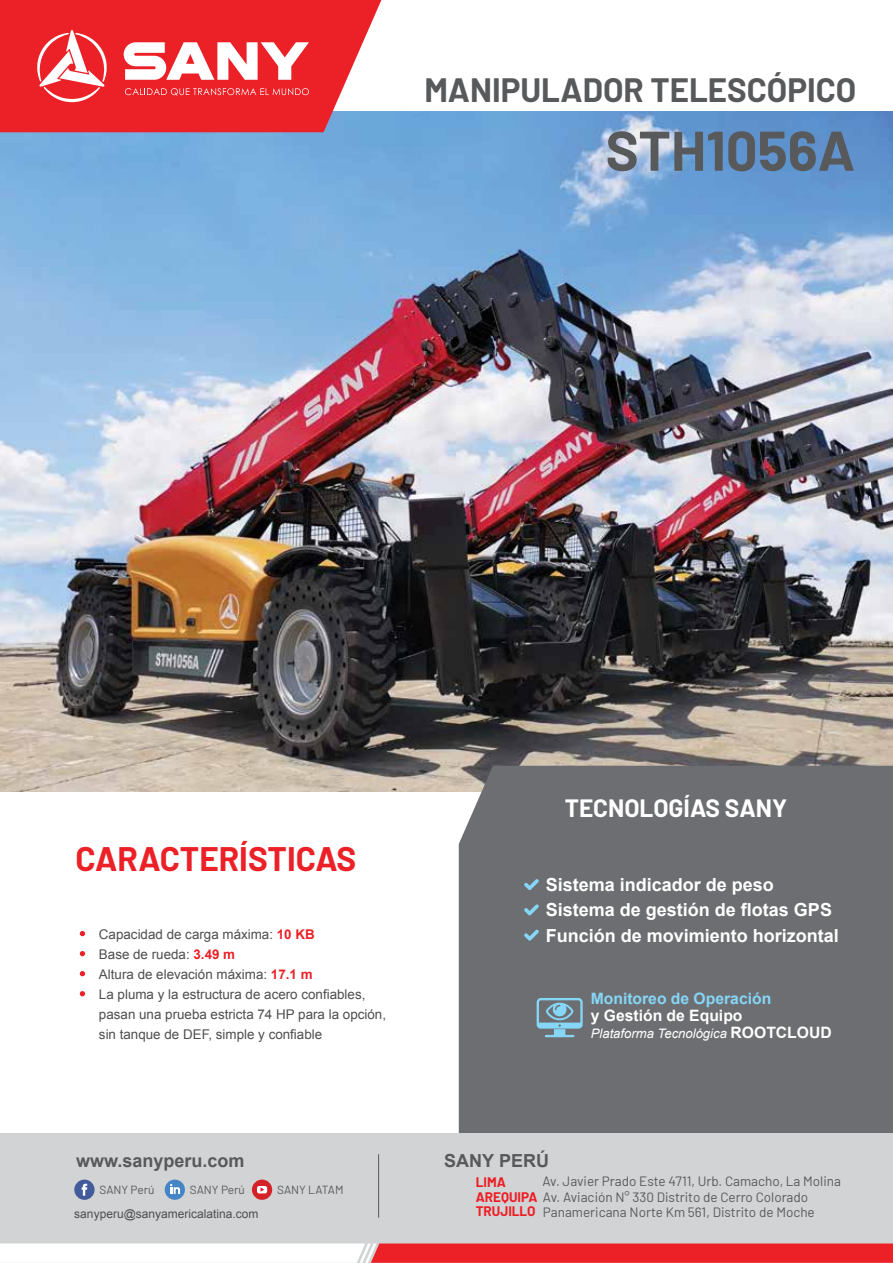
<style>
.page{position:relative;width:893px;height:1263px;background:#fff}
.page>*{position:absolute;margin:0;border:0;box-sizing:border-box;transform-origin:0 0}
.t1{font:700 55.8px "Barlow";color:#58595b}
.t2{font:700 33.3px "Barlow";color:#eb2127}
.t3{font:700 33px "Barlow";color:#58595b}
.t4{font:700 24.45px "Barlow";color:#fff}
.t5{font:700 18px/25.5px "Arial";color:#fff}
.t6{font:700 18px "Arial";color:#58595b}
.t7{font:700 15.75px "Arial";color:#86d6f7}
.t8{font:700 15.75px "Arial";color:#fff}
.t9{font:13.5px/15.3px "Barlow";color:#58595b}
.t10{font:13.5px "Barlow";color:#595a5c}
.t11{font:700 13.5px "Barlow";color:#ed1d24}
.t12{font:13.35px/20.1px "Arial";color:#4e4e4e}
.t13{font:italic 13.05px "Arial";color:#fff}
.t14{font:12px "Arial";color:#4e4e4e}
.t15{font:11.85px "Barlow";color:#58595b}
.s1{font-weight:700;color:#eb2127}
.s2{font-weight:700;font-style:normal;font-size:15.75px}
.s3{font-weight:700;color:#ed1d24}
</style>
<div class="page">
<img style="left:0;top:111px;width:893px;height:681px">
<svg style="left:0;top:0;width:381px;height:132px;background:#e8343b"></svg>
<div style="left:459px;top:766px;width:434px;height:368px;background:#6d6e71"></div>
<svg style="left:36px;top:30px;width:72px;height:72px"></svg>
<svg style="left:124px;top:42px;width:185px;height:38px"></svg>
<svg style="left:125px;top:88px;width:184px;height:8px"></svg>
<div style="left:0;top:1134px;width:893px;height:129px;background:#d1d3d4"></div>
<svg style="left:0;top:1243px;width:893px;height:20px;background:#f18084"></svg>
<svg style="left:80px;top:931px;width:5px;height:5px"></svg>
<svg style="left:80px;top:951px;width:5px;height:5px"></svg>
<svg style="left:80px;top:971px;width:5px;height:5px"></svg>
<svg style="left:80px;top:991px;width:5px;height:5px"></svg>
<hr style="left:378px;top:1154px;width:1px;height:64px;background:#58595b">
<svg style="left:537px;top:998px;width:46px;height:39px;background:#789eaf"></svg>
<svg style="left:524px;top:879px;width:15px;height:11px"></svg>
<svg style="left:524px;top:904px;width:15px;height:11px"></svg>
<svg style="left:524px;top:929px;width:15px;height:12px"></svg>
<div style="left:252px;top:1179px;width:20px;height:21px;background:#d52229;border-radius:50%"></div>
<div style="left:257px;top:1186px;width:10px;height:7px;background:#fff;border-radius:2px"></div>
<svg style="left:260px;top:1187px;width:4px;height:4px"></svg>
<div style="left:165px;top:1179px;width:20px;height:21px;background:#4685c5;border-radius:50%"></div>
<svg style="left:170px;top:1184px;width:10px;height:10px"></svg>
<div style="left:74px;top:1179px;width:21px;height:21px;background:#425b9b;border-radius:50%"></div>
<svg style="left:82px;top:1184px;width:5px;height:12px"></svg>
<h3 class="t3" style="left:424px;top:65px;width:433px">MANIPULADOR TELESCÓPICO</h3>
<h1 class="t1" style="left:606px;top:109px;width:251px">STH1056A</h1>
<h2 class="t2" style="left:75px;top:834px;width:282px">CARACTERÍSTICAS</h2>
<p class="t12" style="left:99px;top:924px;width:289px">Capacidad de carga máxima: <span class="s1">10 KB<br></span>Base de rueda: <span class="s1">3.49 m<br></span>Altura de elevación máxima: <span class="s1">17.1 m<br></span>La pluma y la estructura de acero confiables, pasan una prueba estricta 74 HP para la opción, sin tanque de DEF, simple y confiable</p>
<h3 class="t6" style="left:76px;top:1149px;width:170px">www.sanyperu.com</h3>
<p class="t15" style="left:99px;top:1181px;width:56px">SANY Perú</p>
<p class="t15" style="left:190px;top:1181px;width:56px">SANY Perú</p>
<p class="t15" style="left:277px;top:1181px;width:68px">SANY LATAM</p>
<p class="t14" style="left:74px;top:1205px;width:186px">sanyperu@sanyamericalatina.com</p>
<h3 class="t4" style="left:565px;top:790px;width:224px">TECNOLOGÍAS SANY</h3>
<h3 class="t5" style="left:546px;top:872px;width:295px">Sistema indicador de peso<br>Sistema de gestión de flotas GPS<br>Función de movimiento horizontal</h3>
<p class="t7" style="left:591px;top:988px;width:182px">Monitoreo de Operación</p>
<p class="t8" style="left:591px;top:1005px;width:153px">y Gestión de Equipo</p>
<p class="t13" style="left:591px;top:1025px;width:242px">Plataforma Tecnológica <span class="s2">ROOTCLOUD</span></p>
<h3 class="t6" style="left:444px;top:1149px;width:106px">SANY PERÚ</h3>
<p class="t11" style="left:476px;top:1172px;width:32px">LIMA</p>
<p class="t9" style="left:476px;top:1172px;width:367px;text-indent:67px">Av. Javier Prado Este 4711, Urb. Camacho, La Molina<br><span class="s3">AREQUIPA</span> Av. Aviación N° 330 Distrito de Cerro Colorado<br><span class="s3">TRUJILLO</span></p>
<p class="t10" style="left:543px;top:1202px;width:273px">Panamericana Norte Km 561, Distrito de Moche</p>
</div>
